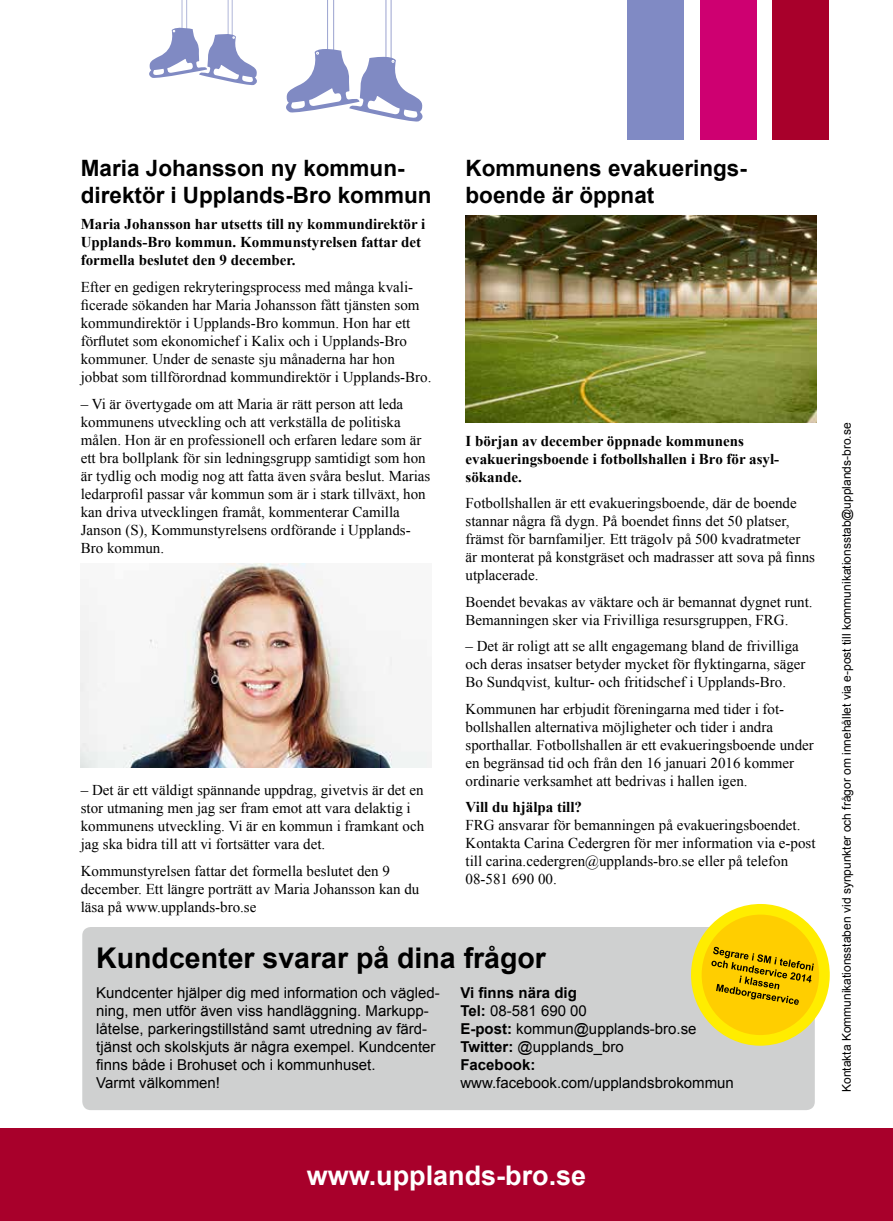
<style>
.page{position:relative;width:893px;height:1221px;background:#fff}
.page>*{position:absolute;margin:0;border:0;box-sizing:border-box;transform-origin:0 0}
.t1{font:700 28.5px "Arial";color:#000}
.t2{font:700 27px "Arial";color:#fff}
.t3{font:700 22.5px/27px "Arial";color:#000}
.t4{font:15px/18px "Times New Roman";color:#000}
.t5{font:15px/18px "Arial";color:#000}
.t6{font:700 15px/18px "Times New Roman";color:#000}
.t7{font:700 15px "Arial";color:#000}
.t8{font:12px "Arial";color:#000}
.s1{font-weight:700}
</style>
<div class="page">
<div style="left:772px;top:0;width:57px;height:139px;background:#a8002b"></div>
<div style="left:700px;top:0;width:56px;height:139px;background:#ce0071"></div>
<div style="left:627px;top:0;width:57px;height:139px;background:#808ac4"></div>
<svg style="left:286px;top:0;width:137px;height:122px"></svg>
<svg style="left:149px;top:0;width:108px;height:86px"></svg>
<img style="left:81px;top:563px;width:351px;height:204px">
<img style="left:466px;top:216px;width:350px;height:207px">
<div style="left:82px;top:926px;width:733px;height:184px;background:#cfd0d0;border-radius:9px"></div>
<svg style="left:685px;top:904px;width:145px;height:142px"></svg>
<div style="left:0;top:1128px;width:893px;height:92px;background:#a8002b"></div>
<h1 class="t3" style="left:81px;top:155px;width:352px">Maria Johansson ny kommun&shy;direktör i Upplands-Bro kommun</h1>
<p class="t6" style="left:81px;top:215px;width:346px">Maria Johansson har utsetts till ny kommundirektör i<br>Upplands-Bro kommun. Kommunstyrelsen fattar det formella beslutet den 9 december.</p>
<p class="t4" style="left:81px;top:278px;width:352px">Efter en gedigen rekryteringsprocess med många kvali&shy;ficerade sökanden har Maria Johansson fått tjänsten som kommundirektör i Upplands-Bro kommun. Hon har ett förflutet som ekonomichef i Kalix och i Upplands-Bro kommuner. Under de senaste sju månaderna har hon jobbat som tillförordnad kommundirektör i Upplands-Bro.</p>
<p class="t4" style="left:81px;top:394px;width:351px">– Vi är övertygade om att Maria är rätt person att leda kommunens utveckling och att verkställa de politiska målen. Hon är en professionell och erfaren ledare som är ett bra bollplank för sin ledningsgrupp samtidigt som hon är tydlig och modig nog att fatta även svåra beslut. Marias ledarprofil passar vår kommun som är i stark tillväxt, hon kan driva utvecklingen framåt, kommenterar Camilla Janson (S), Kommunstyrelsens ordförande i Upplands-Bro kommun.</p>
<p class="t4" style="left:81px;top:781px;width:345px">– Det är ett väldigt spännande uppdrag, givetvis är det en stor utmaning men jag ser fram emot att vara delaktig i kommunens utveckling. Vi är en kommun i framkant och jag ska bidra till att vi fortsätter vara det.</p>
<p class="t4" style="left:81px;top:861px;width:340px">Kommunstyrelsen fattar det formella beslutet den 9 december. Ett längre porträtt av Maria Johansson kan du</p>
<h1 class="t3" style="left:466px;top:155px;width:283px">Kommunens evakuerings&shy;boende är öppnat</h1>
<p class="t6" style="left:466px;top:431px;width:315px">I början av december öppnade kommunens evakueringsboende i fotbollshallen i Bro för asyl&shy;sökande.</p>
<p class="t4" style="left:466px;top:494px;width:351px">Fotbollshallen är ett evakueringsboende, där de boende stannar några få dygn. På boendet finns det 50 platser, främst för barnfamiljer. Ett trägolv på 500 kvadratmeter är monterat på konstgräset och madrasser att sova på finns utplacerade.</p>
<p class="t4" style="left:466px;top:592px;width:348px">Boendet bevakas av väktare och är bemannat dygnet runt.<br>Bemanningen sker via Frivilliga resursgruppen, FRG.</p>
<p class="t4" style="left:466px;top:637px;width:341px">– Det är roligt att se allt engagemang bland de frivilliga och deras insatser betyder mycket för flyktingarna, säger<br>Bo Sundqvist, kultur- och fritidschef i Upplands-Bro.</p>
<p class="t4" style="left:466px;top:699px;width:350px">Kommunen har erbjudit föreningarna med tider i fot&shy;bollshallen alternativa möjligheter och tider i andra sporthallar. Fotbollshallen är ett evakueringsboende under en begränsad tid och från den 16 januari 2016 kommer ordinarie verksamhet att bedrivas i hallen igen.</p>
<h2 class="t6" style="left:466px;top:797px;width:118px">Vill du hjälpa till?</h2>
<p class="t4" style="left:466px;top:816px;width:352px">FRG ansvarar för bemanningen på evakueringsboendet.<br>Kontakta Carina Cedergren för mer information via e-post till carina.cedergren@upplands-bro.se eller på telefon 08-581 690 00.</p>
<p class="t4" style="left:81px;top:897px;width:177px">läsa på www.upplands-bro.se</p>
<h1 class="t1" style="left:96px;top:939px;width:451px">Kundcenter svarar på dina frågor</h1>
<p class="t5" style="left:96px;top:983px;width:482px">Kundcenter hjälper dig med information och vägled- <span class="s1">Vi finns nära dig </span>ning, men utför även viss handläggning. Markupp-<br>låtelse, parkeringstillstånd samt utredning av färd-<br>tjänst och skolskjuts är några exempel. Kundcenter<br>finns både i Brohuset och i kommunhuset.<br>Varmt välkommen!</p>
<p class="t5" style="left:460px;top:1001px;width:128px"><span class="s1">Tel:</span> 08-581 690 00</p>
<p class="t5" style="left:460px;top:1019px;width:238px"><span class="s1">E-post:</span> kommun@upplands-bro.se</p>
<p class="t5" style="left:460px;top:1037px;width:165px"><span class="s1">Twitter:</span> @upplands_bro</p>
<p class="t7" style="left:460px;top:1054px;width:77px">Facebook:</p>
<p class="t5" style="left:460px;top:1073px;width:275px">www.facebook.com/upplandsbrokommun</p>
<p class="t8" style="left:839px;top:1091px;width:671px;rotate:-90deg">Kontakta Kommunikationsstaben vid synpunkter och frågor om innehållet via e-post till kommunikationsstab@upplands-bro.se</p>
<h2 class="t2" style="left:307px;top:1156px;width:281px">www.upplands-bro.se</h2>
</div>
